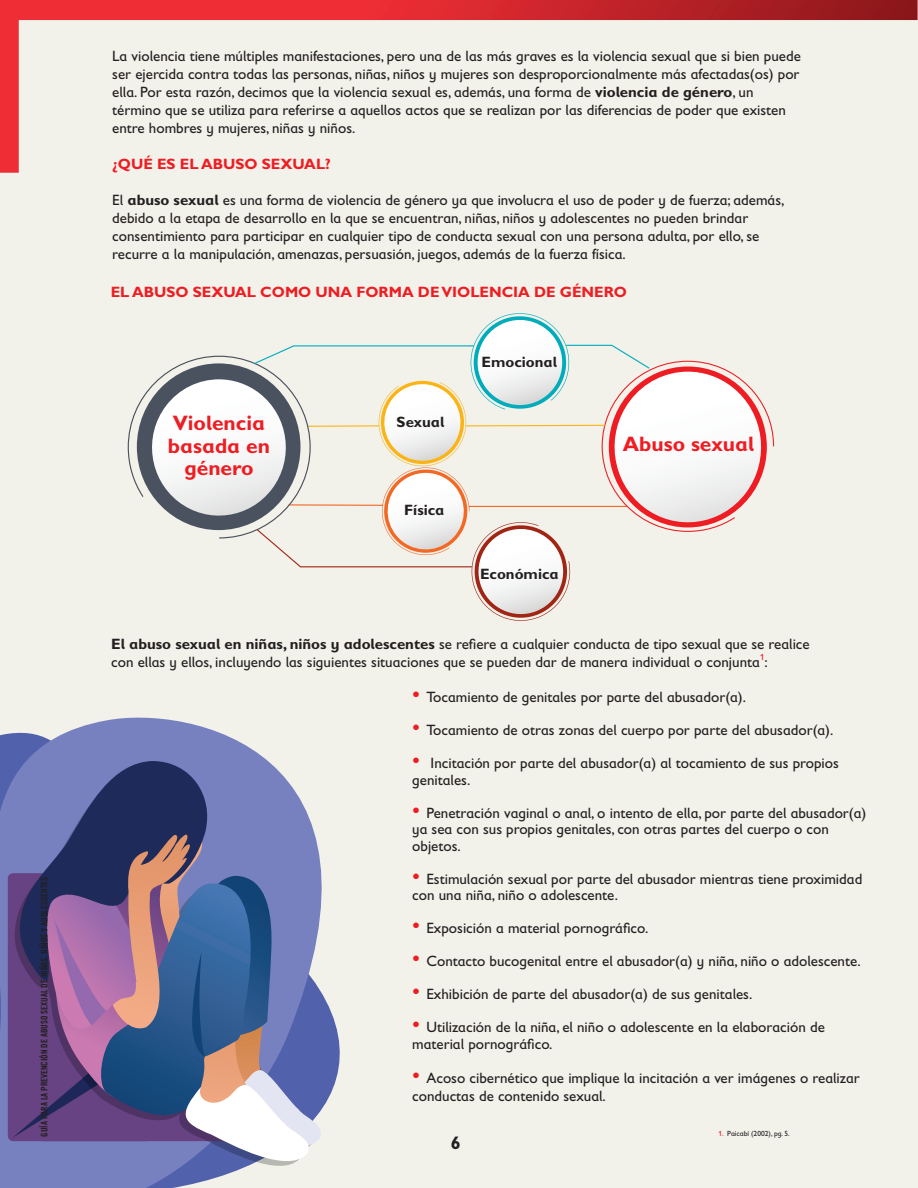
<style>
.page{position:relative;width:918px;height:1188px;background:#f2f1ea}
.page>*{position:absolute;margin:0;border:0;box-sizing:border-box;transform-origin:0 0}
.t1{font:700 21px/22.5px "Gill Sans Infant Std";color:#ee1d23;text-align:center}
.t2{font:700 18px "Gill Sans Infant Std";color:#231f20}
.t3{font:15px/18px "Gill Sans Infant Std";color:#231f20}
.t4{font:700 15px "Gill Sans Infant Std";color:#ee1d23}
.t5{font:700 15px "Gill Sans Infant Std";color:#231f20}
.t6{font:9px "Trade Gothic LT Com Bd Cn 20";color:#231f20}
.t7{font:9px "Gill Sans Infant Std";color:#ee1d23}
.t8{font:7.5px "Gill Sans Infant Std";color:#231f20}
.s1{font-weight:700}
.s2{font-size:22.5px;color:#ee1d23}
.s3{color:#ee1d23}
</style>
<div class="page">
<svg style="left:0;top:718px;width:340px;height:470px"></svg>
<div style="left:8px;top:873px;width:143px;height:268px;background:#684383;border-radius:5px"></div>
<svg style="left:15px;top:769px;width:298px;height:48px;fill:#7781bf"></svg>
<svg style="left:19px;top:761px;width:195px;height:56px;background:#4d588f"></svg>
<svg style="left:12px;top:817px;width:315px;height:358px"></svg>
<svg style="left:128px;top:313px;width:646px;height:308px"></svg>
<svg style="left:0;top:0;width:918px;height:173px"></svg>
<p class="t6" style="left:39px;top:1137px;width:262px;rotate:-90deg">GUÍA PARA LA PREVENCIÓN DE ABUSO SEXUAL DE NIÑAS, NIÑOS Y ADOLESCENTES</p>
<p class="t3" style="left:112px;top:47px;width:690px">La violencia tiene múltiples manifestaciones, pero una de las más graves es la violencia sexual que si bien puede ser ejercida contra todas las personas, niñas, niños y mujeres son desproporcionalmente más afectadas(os) por ella. Por esta razón, decimos que la violencia sexual es, además, una forma de <span class="s1">violencia de género</span>, un término que se utiliza para referirse a aquellos actos que se realizan por las diferencias de poder que existen entre hombres y mujeres, niñas y niños.</p>
<p class="t4" style="left:112px;top:155px;width:220px">¿QUÉ ES EL ABUSO SEXUAL?</p>
<p class="t3" style="left:112px;top:191px;width:674px">El <span class="s1">abuso sexual</span> es una forma de violencia de género ya que involucra el uso de poder y de fuerza; además, debido a la etapa de desarrollo en la que se encuentran, niñas, niños y adolescentes no pueden brindar consentimiento para participar en cualquier tipo de conducta sexual con una persona adulta, por ello, se recurre a la manipulación, amenazas, persuasión, juegos, además de la fuerza física.</p>
<p class="t4" style="left:111px;top:283px;width:518px">EL ABUSO SEXUAL COMO UNA FORMA DE VIOLENCIA DE GÉNERO</p>
<h1 class="t1" style="left:168px;top:412px;width:103px">Violencia basada en género</h1>
<p class="t5" style="left:397px;top:413px;width:49px">Sexual</p>
<p class="t5" style="left:404px;top:501px;width:42px">Física</p>
<p class="t5" style="left:482px;top:353px;width:77px">Emocional</p>
<p class="t5" style="left:480px;top:565px;width:80px">Económica</p>
<h1 class="t1" style="left:623px;top:432px;width:133px">Abuso sexual</h1>
<p class="t3" style="left:111px;top:635px;width:700px"><span class="s1">El abuso sexual en niñas, niños y adolescentes</span> se refiere a cualquier conducta de tipo sexual que se realice con ellas y ellos, incluyendo las siguientes situaciones que se pueden dar de manera individual o conjunta :</p>
<p class="t7" style="left:760px;top:652px;width:6px">1</p>
<p class="t3" style="left:412px;top:688px;width:335px"><span class="s2">•</span> Tocamiento de genitales por parte del abusador(a).</p>
<p class="t3" style="left:412px;top:721px;width:423px"><span class="s2">•</span> Tocamiento de otras zonas del cuerpo por parte del abusador(a).</p>
<p class="t3" style="left:412px;top:755px;width:428px;line-height:16.5px"><span class="s2">•</span> Incitación por parte del abusador(a) al tocamiento de sus propios genitales.</p>
<p class="t3" style="left:412px;top:804px;width:456px;line-height:16.5px"><span class="s2">•</span> Penetración vaginal o anal, o intento de ella, por parte del abusador(a) ya sea con sus propios genitales, con otras partes del cuerpo o con objetos.</p>
<p class="t3" style="left:412px;top:870px;width:452px;line-height:16.5px"><span class="s2">•</span> Estimulación sexual por parte del abusador mientras tiene proximidad con una niña, niño o adolescente.</p>
<p class="t3" style="left:412px;top:919px;width:238px"><span class="s2">•</span> Exposición a material pornográfico.</p>
<p class="t3" style="left:412px;top:952px;width:450px"><span class="s2">•</span> Contacto bucogenital entre el abusador(a) y niña, niño o adolescente.</p>
<p class="t3" style="left:412px;top:985px;width:342px"><span class="s2">•</span> Exhibición de parte del abusador(a) de sus genitales.</p>
<p class="t3" style="left:412px;top:1019px;width:414px;line-height:16.5px"><span class="s2">•</span> Utilización de la niña, el niño o adolescente en la elaboración de material pornográfico.</p>
<p class="t3" style="left:412px;top:1069px;width:449px"><span class="s2">•</span> Acoso cibernético que implique la incitación a ver imágenes o realizar conductas de contenido sexual.</p>
<p class="t2" style="left:451px;top:1132px;width:11px">6</p>
<p class="t8" style="left:718px;top:1129px;width:73px"><span class="s3">1.</span> Paicabí (2002), pg. 5.</p>
</div>
